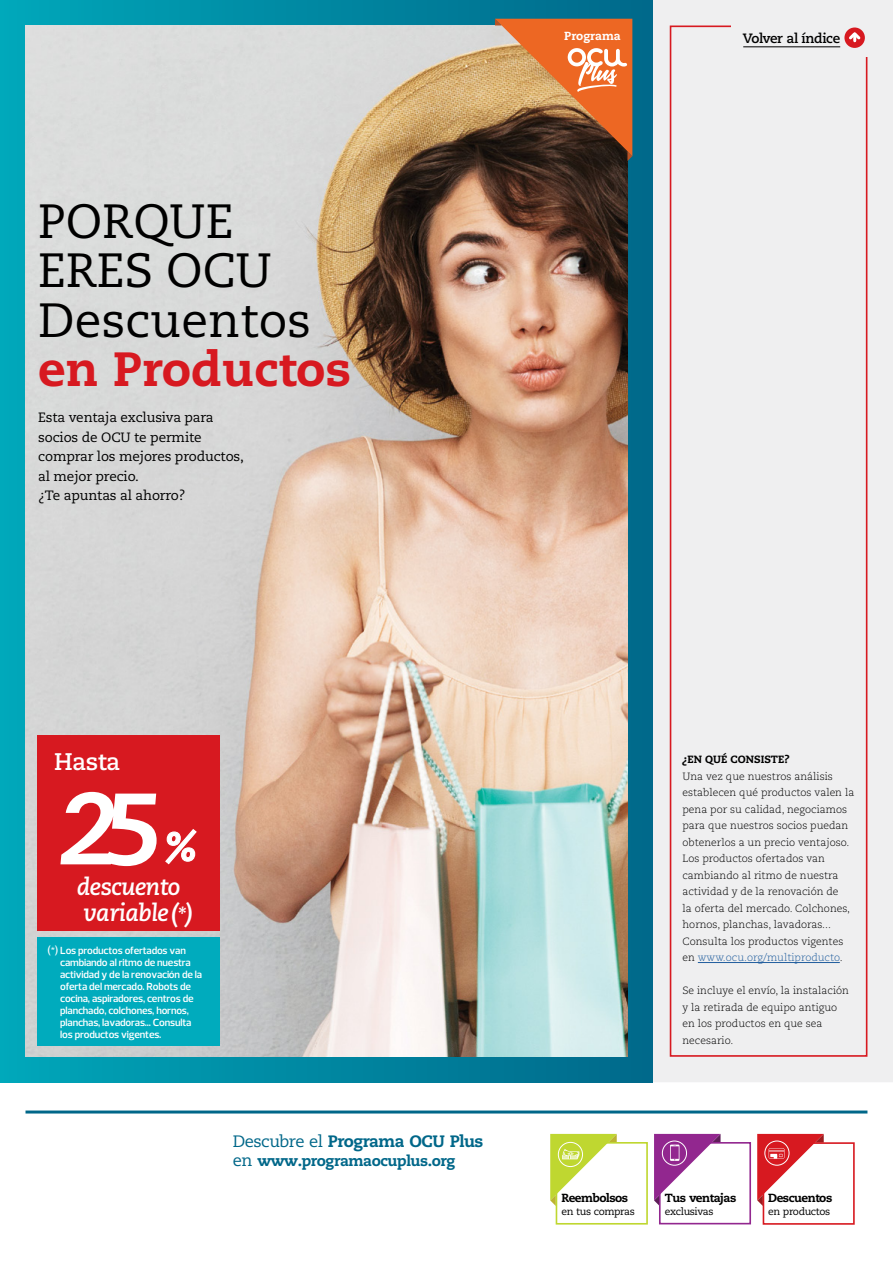
<style>
.page{position:relative;width:893px;height:1263px;background:#fff}
.page>*{position:absolute;margin:0;border:0;box-sizing:border-box;transform-origin:0 0}
.t1{font:48px/49.5px "Caecilia LT Std";color:#000}
.t2{font:800 48px "Caecilia LT Std";color:#d71920}
.t3{font:italic 700 24px/25.5px "Caecilia LT Std";letter-spacing:-.025em;color:#fff}
.t4{font:700 24px "Caecilia LT Std";letter-spacing:-.025em;color:#fff}
.t5{font:800 16.5px "Caecilia LT Std";letter-spacing:-.03em;color:#006789}
.t6{font:800 15px "Caecilia LT Std";letter-spacing:-.03em;color:#006789}
.t7{font:13.5px/19.5px "Caecilia LT Std";letter-spacing:-.01em;color:#000}
.t8{font:700 13.5px "Caecilia LT Std";letter-spacing:-.025em;color:#000}
.t9{font:800 11.7px "Caecilia LT Std";letter-spacing:-.04em;color:#000}
.t10{font:800 11.7px "Caecilia LT Std";color:#fff}
.t11{font:300 10.5px/16.5px "Caecilia LT Std";color:#000}
.t12{font:600 10.5px/12px "Prelo";letter-spacing:-.02em;color:#fff}
.t13{font:800 10.5px "Caecilia LT Std";color:#000}
.t14{font:10.2px "Caecilia LT Std";letter-spacing:-.04em;color:#000}
.s1{font-weight:400}
.s2{font-weight:400;font-size:16.5px}
.s3{color:#215e9e}
</style>
<div class="page">
<div style="left:653px;top:0;width:240px;height:1082px;background:#efeff0"></div>
<div style="left:670px;top:26px;width:197px;height:1031px;border:2px solid #d71920"></div>
<div style="left:731px;top:17px;width:151px;height:40px;background:#efeff0"></div>
<div style="left:844px;top:28px;width:21px;height:20px;background:#d71920;border-radius:50%"></div>
<svg style="left:846px;top:30px;width:17px;height:12px"></svg>
<hr style="left:743px;top:46px;width:97px;height:1px;background:#000">
<hr style="left:26px;top:1110px;width:841px;height:3px;background:#006789">
<div style="left:659px;top:1142px;width:92px;height:82px;border:2px solid #92278f"></div>
<svg style="left:654px;top:1134px;width:66px;height:72px"></svg>
<div style="left:662px;top:1141px;width:25px;height:24px;border:1px solid #fff;border-radius:50%"></div>
<div style="left:556px;top:1142px;width:92px;height:82px;border:2px solid #bfd730"></div>
<svg style="left:550px;top:1134px;width:67px;height:72px"></svg>
<div style="left:763px;top:1142px;width:92px;height:83px;border:2px solid #d71920"></div>
<svg style="left:757px;top:1134px;width:67px;height:72px"></svg>
<hr style="left:698px;top:962px;width:142px;height:1px;background:#215e9e">
<div style="left:0;top:0;width:653px;height:1082px;background:linear-gradient(to right,#00a7ba,#026888)"></div>
<img style="left:26px;top:26px;width:601px;height:1031px">
<div style="left:37px;top:735px;width:183px;height:196px;background:#d71920"></div>
<div style="left:37px;top:937px;width:183px;height:109px;background:#00abbd"></div>
<svg style="left:165px;top:829px;width:32px;height:36px"></svg>
<svg style="left:60px;top:792px;width:97px;height:74px"></svg>
<svg style="left:495px;top:19px;width:137px;height:142px"></svg>
<h1 class="t1" style="left:38px;top:197px;width:275px">PORQUE<br>ERES OCU<br>Descuentos</h1>
<h1 class="t2" style="left:38px;top:340px;width:314px">en Productos</h1>
<p class="t7" style="left:38px;top:408px;width:207px">Esta ventaja exclusiva para socios de OCU te permite comprar los mejores productos, al mejor precio.<br>¿Te apuntas al ahorro?</p>
<p class="t10" style="left:564px;top:29px;width:58px">Programa</p>
<p class="t8" style="left:743px;top:30px;width:99px">Volver al índice</p>
<h2 class="t4" style="left:54px;top:748px;width:68px">Hasta</h2>
<h2 class="t3" style="left:77px;top:875px;width:118px">descuento variable(*)</h2>
<p class="t12" style="left:60px;top:944px;width:143px;text-indent:-13px">(*) Los productos ofertados van cambiando al ritmo de nuestra actividad y de la renovación de la oferta del mercado. Robots de cocina, aspiradores, centros de planchado, colchones, hornos, planchas, lavadoras... Consulta los productos vigentes.</p>
<h3 class="t5" style="left:233px;top:1130px;width:252px"><span class="s1">Descubre el</span> Programa OCU Plus</h3>
<h3 class="t6" style="left:233px;top:1151px;width:224px"><span class="s2">en</span> www.programaocuplus.org</h3>
<p class="t13" style="left:682px;top:753px;width:108px">¿EN QUÉ CONSISTE?</p>
<p class="t11" style="left:682px;top:768px;width:173px">Una vez que nuestros análisis establecen qué productos valen la pena por su calidad, negociamos para que nuestros socios puedan obtenerlos a un precio ventajoso.<br>Los productos ofertados van cambiando al ritmo de nuestra actividad y de la renovación de<br>la oferta del mercado. Colchones, hornos, planchas, lavadoras...<br>Consulta los productos vigentes en <span class="s3">www.ocu.org/multiproducto</span>.</p>
<p class="t11" style="left:682px;top:983px;width:168px">Se incluye el envío, la instalación y la retirada de equipo antiguo en los productos en que sea necesario.</p>
<p class="t9" style="left:561px;top:1190px;width:68px">Reembolsos</p>
<p class="t14" style="left:561px;top:1205px;width:75px">en tus compras</p>
<p class="t9" style="left:665px;top:1190px;width:73px">Tus ventajas</p>
<p class="t14" style="left:665px;top:1205px;width:50px">exclusivas</p>
<p class="t9" style="left:768px;top:1190px;width:66px">Descuentos</p>
<p class="t14" style="left:768px;top:1205px;width:63px">en productos</p>
</div>
